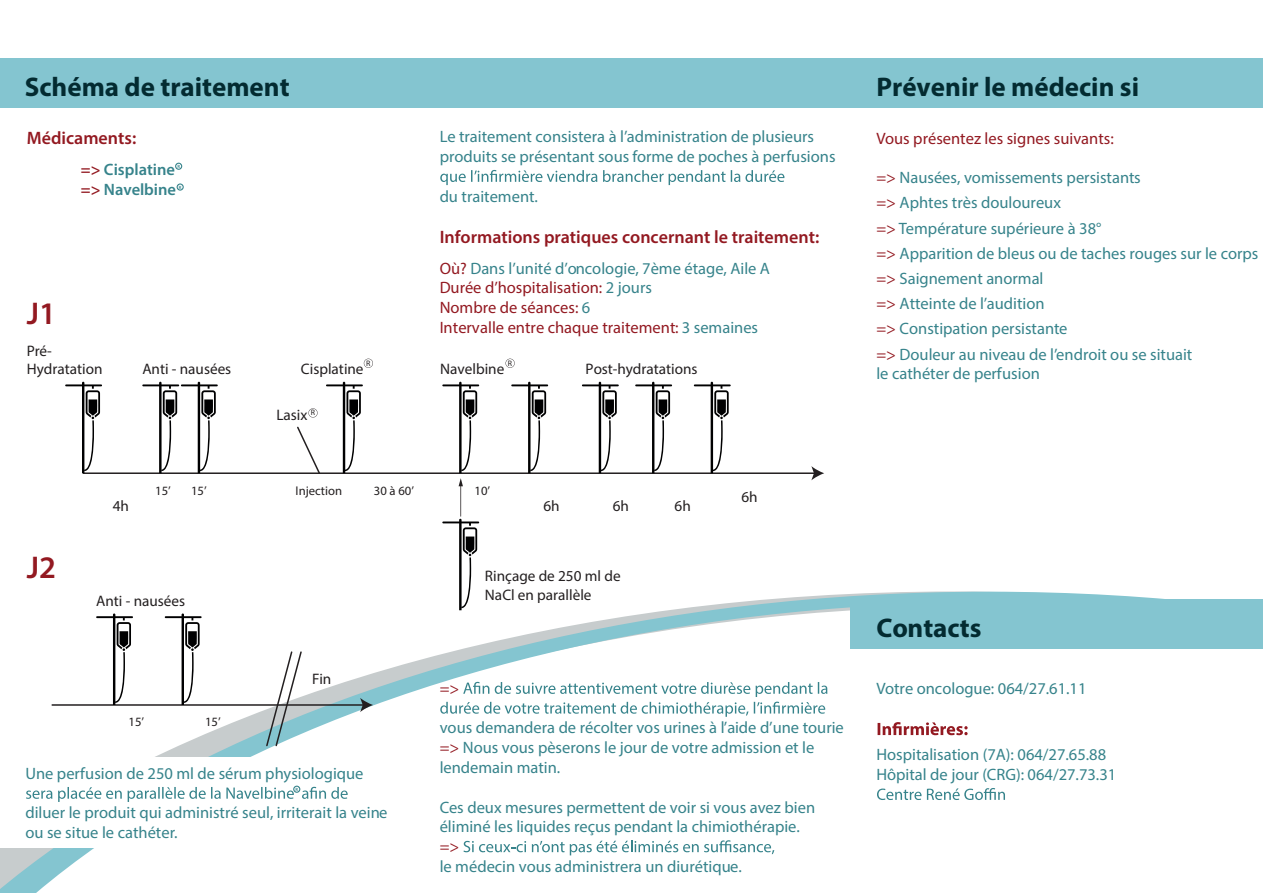
<style>
.page{position:relative;width:1263px;height:893px;background:#fff}
.page>*{position:absolute;margin:0;border:0;box-sizing:border-box;transform-origin:0 0}
.t1{font:600 31.5px "Myriad Pro";color:#931921}
.t2{font:700 27px "Myriad Pro";color:#032b31}
.t3{font:600 18px "Myriad Pro";color:#931921}
.t4{font:16.5px/25.2px "Myriad Pro";color:#36838b}
.t5{font:16.5px/19.8px "Myriad Pro";color:#931921}
.t6{font:600 16.5px/19.8px "Myriad Pro";color:#36838b}
.t7{font:15.3px/18.3px "Myriad Pro";color:#231f20}
.t8{font:12.75px "Myriad Pro";color:#231f20}
.t9{font:7.95px "Myriad Pro";color:#231f20}
.t10{font:600 4.65px "Myriad Pro";color:#36838b}
.s1{color:#931921}
.s2{color:#36838b}
</style>
<div class="page">
<svg style="left:0;top:592px;width:1263px;height:301px"></svg>
<div style="left:0;top:58px;width:1263px;height:50px;background:#84c5d0"></div>
<div style="left:850px;top:600px;width:413px;height:49px;background:#84c5d0"></div>
<div style="left:0;top:757px;width:390px;height:90px;background:#fff"></div>
<hr style="left:83px;top:472px;width:733px;height:2px;background:#231f20">
<svg style="left:811px;top:466px;width:13px;height:14px"></svg>
<svg style="left:65px;top:382px;width:37px;height:91px"></svg>
<svg style="left:142px;top:382px;width:76px;height:91px"></svg>
<svg style="left:326px;top:382px;width:37px;height:91px"></svg>
<svg style="left:442px;top:519px;width:37px;height:91px"></svg>
<svg style="left:511px;top:382px;width:37px;height:91px"></svg>
<svg style="left:582px;top:382px;width:37px;height:91px"></svg>
<svg style="left:635px;top:382px;width:37px;height:91px"></svg>
<svg style="left:694px;top:382px;width:37px;height:91px"></svg>
<svg style="left:297px;top:427px;width:23px;height:46px"></svg>
<svg style="left:364px;top:359px;width:9px;height:9px"></svg>
<svg style="left:505px;top:359px;width:10px;height:9px"></svg>
<svg style="left:308px;top:408px;width:10px;height:10px"></svg>
<hr style="left:460px;top:484px;width:1px;height:33px;background:#231f20">
<svg style="left:442px;top:382px;width:37px;height:104px"></svg>
<hr style="left:51px;top:704px;width:314px;height:2px;background:#231f20">
<svg style="left:360px;top:698px;width:13px;height:14px"></svg>
<svg style="left:96px;top:613px;width:37px;height:92px"></svg>
<svg style="left:165px;top:613px;width:37px;height:92px"></svg>
<svg style="left:266px;top:651px;width:36px;height:95px"></svg>
<svg style="left:26px;top:786px;width:322px;height:16px"></svg>
<svg style="left:175px;top:163px;width:7px;height:7px"></svg>
<svg style="left:177px;top:183px;width:7px;height:8px"></svg>
<svg style="left:440px;top:170px;width:344px;height:15px"></svg>
<svg style="left:440px;top:682px;width:387px;height:35px"></svg>
<svg style="left:463px;top:841px;width:63px;height:11px"></svg>
<svg style="left:532px;top:840px;width:242px;height:15px"></svg>
<svg style="left:877px;top:722px;width:90px;height:13px"></svg>
<svg style="left:877px;top:788px;width:44px;height:12px"></svg>
<svg style="left:927px;top:788px;width:78px;height:12px"></svg>
<h2 class="t2" style="left:25px;top:69px;width:266px">Schéma de traitement</h2>
<h2 class="t2" style="left:876px;top:69px;width:264px">Prévenir le médecin si</h2>
<p class="t3" style="left:27px;top:127px;width:111px">Médicaments:</p>
<p class="t6" style="left:81px;top:159px;width:97px"><span class="s1">=&gt;</span> Cisplatine <span class="s1">=&gt;</span> Navelbine</p>
<p class="t10" style="left:177px;top:163px;width:4px">R</p>
<p class="t10" style="left:179px;top:184px;width:4px">R</p>
<h1 class="t1" style="left:27px;top:293px;width:31px">J1</h1>
<p class="t7" style="left:27px;top:342px;width:77px">Pré-<br>Hydratation</p>
<p class="t7" style="left:142px;top:359px;width:90px">Anti - nausées</p>
<p class="t9" style="left:366px;top:358px;width:6px">R</p>
<p class="t7" style="left:301px;top:359px;width:64px">Cisplatine</p>
<p class="t9" style="left:311px;top:408px;width:6px">R</p>
<p class="t7" style="left:276px;top:406px;width:33px">Lasix</p>
<p class="t4" style="left:440px;top:127px;width:397px;line-height:19.8px">Le traitement consistera à l’administration de plusieurs produits se présentant sous forme de poches à perfusions</p>
<p class="t4" style="left:440px;top:183px;width:100px">du traitement.</p>
<p class="t3" style="left:440px;top:226px;width:381px">Informations pratiques concernant le traitement:</p>
<p class="t5" style="left:440px;top:258px;width:332px">Où? <span class="s2">Dans l’unité d’oncologie, 7ème étage, Aile A </span>Durée d’hospitalisation: <span class="s2">2 jours<br></span>Nombre de séances: <span class="s2">6<br></span>Intervalle entre chaque traitement: <span class="s2">3 semaines</span></p>
<p class="t9" style="left:508px;top:358px;width:6px">R</p>
<p class="t7" style="left:440px;top:359px;width:66px">Navelbine</p>
<p class="t7" style="left:586px;top:359px;width:113px">Post-hydratations</p>
<h1 class="t1" style="left:27px;top:547px;width:31px">J2</h1>
<p class="t8" style="left:155px;top:482px;width:17px">15’</p>
<p class="t8" style="left:191px;top:482px;width:17px">15’</p>
<p class="t8" style="left:296px;top:482px;width:48px">Injection</p>
<p class="t8" style="left:374px;top:482px;width:42px">30 à 60’</p>
<p class="t8" style="left:474px;top:482px;width:17px">10’</p>
<p class="t7" style="left:113px;top:496px;width:18px">4h</p>
<p class="t7" style="left:543px;top:496px;width:18px">6h</p>
<p class="t7" style="left:613px;top:496px;width:18px">6h</p>
<p class="t7" style="left:675px;top:496px;width:18px">6h</p>
<p class="t7" style="left:96px;top:591px;width:90px">Anti - nausées</p>
<p class="t7" style="left:485px;top:567px;width:137px">Rinçage de 250 ml de<br>NaCl en parallèle</p>
<p class="t7" style="left:741px;top:487px;width:18px">6h</p>
<p class="t8" style="left:129px;top:714px;width:17px">15’</p>
<p class="t8" style="left:205px;top:714px;width:17px">15’</p>
<p class="t7" style="left:312px;top:669px;width:21px">Fin</p>
<p class="t4" style="left:25px;top:760px;width:340px">Une perfusion de 250 ml de sérum physiologique</p>
<p class="t4" style="left:25px;top:803px;width:364px;line-height:19.8px">diluer le produit qui administré seul, irriterait la veine ou se situe le cathéter.</p>
<p class="t10" style="left:295px;top:786px;width:4px">R</p>
<p class="t5" style="left:440px;top:678px;width:21px">=&gt;</p>
<p class="t4" style="left:440px;top:718px;width:406px;line-height:19.8px">vous demandera de récolter vos urines à l’aide d’une tourie <span class="s1">=&gt;</span> Nous vous pèserons le jour de votre admission et le lendemain matin.</p>
<p class="t4" style="left:440px;top:797px;width:377px;line-height:19.8px">Ces deux mesures permettent de voir si vous avez bien éliminé les liquides reçus pendant la chimiothérapie.</p>
<p class="t5" style="left:440px;top:836px;width:21px">=&gt;</p>
<p class="t4" style="left:440px;top:853px;width:304px">le médecin vous administrera un diurétique.</p>
<p class="t5" style="left:876px;top:128px;width:239px">Vous présentez les signes suivants:</p>
<p class="t4" style="left:876px;top:165px;width:383px"><span class="s1">=&gt;</span> Nausées, vomissements persistants<br><span class="s1">=&gt;</span> Aphtes très douloureux<br><span class="s1">=&gt;</span> Température supérieure à 38°<br><span class="s1">=&gt;</span> Apparition de bleus ou de taches rouges sur le corps <span class="s1">=&gt;</span> Saignement anormal<br><span class="s1">=&gt;</span> Atteinte de l’audition<br><span class="s1">=&gt;</span> Constipation persistante<br><span class="s1">=&gt;</span> Douleur au niveau de l’endroit ou se situait</p>
<p class="t4" style="left:876px;top:361px;width:165px">le cathéter de perfusion</p>
<h2 class="t2" style="left:876px;top:610px;width:107px">Contacts</h2>
<p class="t4" style="left:876px;top:675px;width:212px">Votre oncologue: 064/27.61.11</p>
<p class="t4" style="left:876px;top:745px;width:241px;line-height:19.8px">Hospitalisation (7A): 064/27.65.88<br>Hôpital de jour (CRG): 064/27.73.31</p>
</div>
